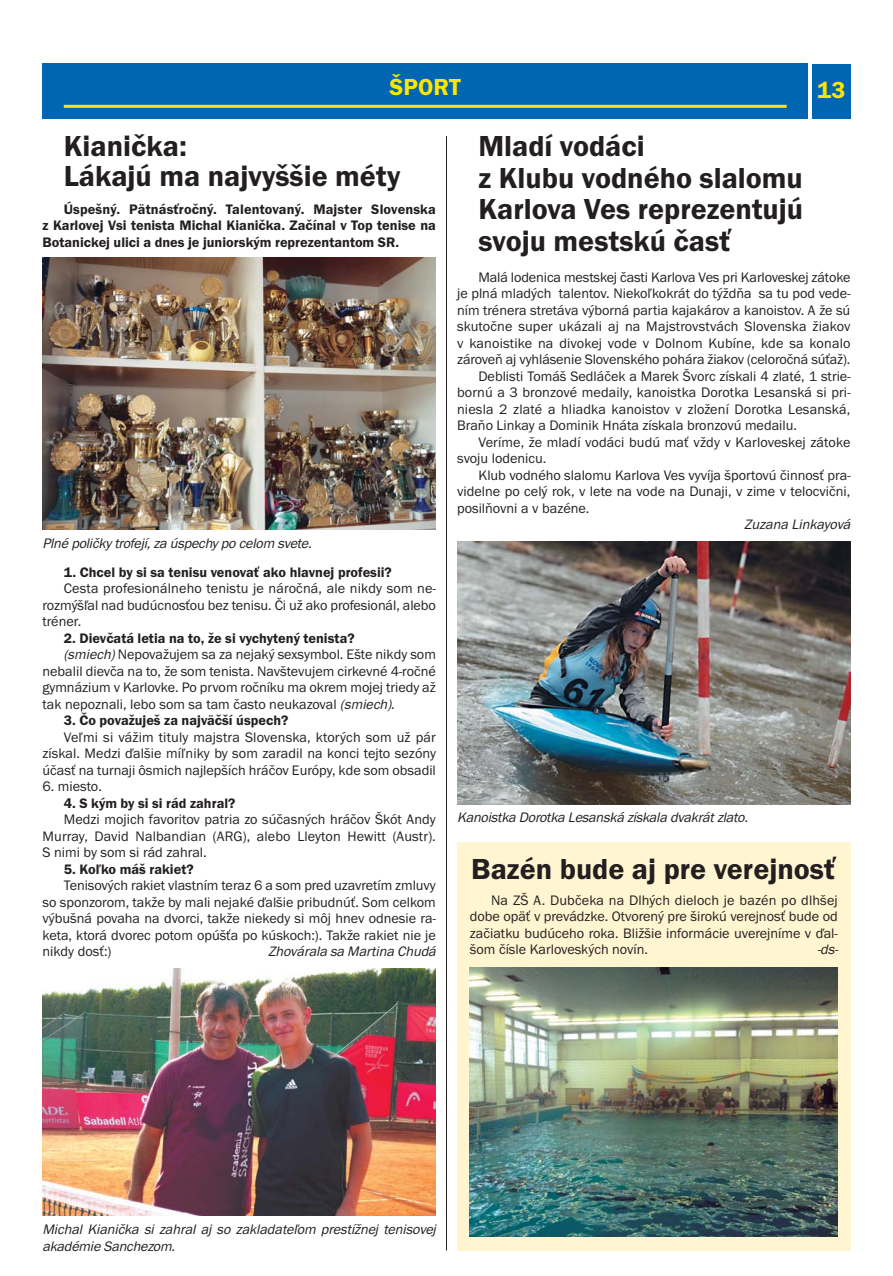
<style>
.page{position:relative;width:893px;height:1276px;background:#fff}
.page>*{position:absolute;margin:0;border:0;box-sizing:border-box;transform-origin:0 0}
.t1{font:600 30px/31.5px "Franklin Got Itc TCE";color:#231f20}
.t2{font:600 24px "Franklin Got Itc TCE";color:#ffe600}
.t3{font:14.25px/16.5px "Franklin Got Itc TCE";color:#231f20;text-align:justify}
.t4{font:600 14.25px/16.5px "Franklin Got Itc TCE";color:#231f20;text-align:justify}
.t5{font:italic 14.25px/16.5px "Franklin Got Itc TCE";letter-spacing:-.015em;color:#231f20}
.s1{font-style:italic}
</style>
<div class="page">
<div style="left:43px;top:64px;width:765px;height:55px;background:#0066b3"></div>
<hr style="left:64px;top:105px;width:723px;height:3px;background:#ffe600">
<div style="left:812px;top:64px;width:38px;height:54px;background:#0066b3"></div>
<hr style="left:446px;top:136px;width:1px;height:1114px;background:#231f20">
<img style="left:457px;top:541px;width:393px;height:264px">
<img style="left:43px;top:258px;width:393px;height:272px">
<img style="left:43px;top:968px;width:393px;height:247px">
<div style="left:457px;top:842px;width:393px;height:408px;background:#fff5d0"></div>
<img style="left:470px;top:967px;width:368px;height:269px">
<h2 class="t2" style="left:390px;top:79px;width:73px">ŠPORT</h2>
<h2 class="t2" style="left:817px;top:82px;width:30px">13</h2>
<h1 class="t1" style="left:64px;top:134px;width:338px;line-height:30px">Kianička:<br>Lákajú ma najvyššie méty</h1>
<p class="t4" style="left:43px;top:202px;width:395px;text-indent:21px">Úspešný. Pätnásťročný. Talentovaný. Majster Slovenska z Karlovej Vsi tenista Michal Kianička. Začínal v Top tenise na Botanickej ulici a dnes je juniorským reprezentantom SR.</p>
<p class="t5" style="left:43px;top:536px;width:273px">Plné poličky trofejí,za úspechy po celom svete.</p>
<p class="t4" style="left:64px;top:565px;width:330px">1. Chcel by si sa tenisu venovať ako hlavnej profesii?</p>
<p class="t3" style="left:43px;top:581px;width:395px;text-indent:21px">Cesta profesionálneho tenistu je náročná, ale nikdy som ne&shy;rozmýšľal nad budúcnosťou bez tenisu. Či už ako profesionál, alebo tréner.</p>
<p class="t4" style="left:64px;top:631px;width:292px">2. Dievčatá letia na to, že si vychytený tenista?</p>
<p class="t3" style="left:64px;top:647px;width:374px"><span class="s1">(smiech)</span>Nepovažujem sa za nejaký sexsymbol. Ešte nikdy som</p>
<p class="t3" style="left:43px;top:664px;width:395px">nebalil dievča na to, že som tenista. Navštevujem cirkevné 4-ročné</p>
<p class="t3" style="left:43px;top:680px;width:395px">gymnázium v Karlovke. Po prvom ročníku ma okrem mojej triedy až</p>
<p class="t3" style="left:43px;top:697px;width:354px">tak nepoznali, lebo som sa tam často neukazoval <span class="s1">(smiech)</span>.</p>
<p class="t4" style="left:64px;top:713px;width:226px">3. Čo považuješ za najväčší úspech?</p>
<p class="t3" style="left:43px;top:730px;width:395px;text-indent:21px">Veľmi si vážim tituly majstra Slovenska, ktorých som už pár získal. Medzi ďalšie míľniky by som zaradil na konci tejto sezóny účasť na turnaji ôsmich najlepších hráčov Európy, kde som obsadil</p>
<p class="t3" style="left:43px;top:779px;width:61px">6. miesto.</p>
<p class="t4" style="left:64px;top:796px;width:173px">4. S kým by si si rád zahral?</p>
<p class="t3" style="left:43px;top:812px;width:395px;text-indent:21px">Medzi mojich favoritov patria zo súčasných hráčov Škót Andy Murray, David Nalbandian (ARG), alebo Lleyton Hewitt (Austr).<br>S nimi by som si rád zahral.</p>
<p class="t4" style="left:64px;top:862px;width:131px">5. Koľko máš rakiet?</p>
<p class="t3" style="left:43px;top:878px;width:395px;text-indent:21px">Tenisových rakiet vlastním teraz 6 a som pred uzavretím zmluvy so sponzorom, takže by mali nejaké ďalšie pribudnúť. Som celkom výbušná povaha na dvorci, takže niekedy si môj hnev odnesie ra&shy;keta, ktorá dvorec potom opúšťa po kúskoch:). Takže rakiet nie je nikdy dosť:)</p>
<p class="t5" style="left:268px;top:944px;width:172px">Zhovárala sa Martina Chudá</p>
<h1 class="t1" style="left:478px;top:133px;width:326px">Mladí vodáci<br>z Klubu vodného slalomu<br>Karlova Ves reprezentujú svoju mestskú časť</h1>
<p class="t3" style="left:478px;top:270px;width:374px">Malá lodenica mestskej časti Karlova Ves pri Karloveskej zátoke</p>
<p class="t3" style="left:457px;top:286px;width:395px">je plná mladých talentov. Niekoľkokrát do týždňa sa tu pod vede-</p>
<p class="t3" style="left:457px;top:303px;width:395px">ním trénera stretáva výborná partia kajakárov a kanoistov. A že sú</p>
<p class="t3" style="left:457px;top:319px;width:395px">skutočne super ukázali aj na Majstrovstvách Slovenska žiakov</p>
<p class="t3" style="left:457px;top:336px;width:395px">v kanoistike na divokej vode v Dolnom Kubíne, kde sa konalo</p>
<p class="t3" style="left:457px;top:352px;width:395px">zároveň aj vyhlásenie Slovenského pohára žiakov (celoročná súťaž).</p>
<p class="t3" style="left:478px;top:369px;width:374px">Deblisti Tomáš Sedláček a Marek Švorc získali 4 zlaté, 1 strie-</p>
<p class="t3" style="left:457px;top:385px;width:395px">bornú a 3 bronzové medaily, kanoistka Dorotka Lesanská si pri-</p>
<p class="t3" style="left:457px;top:402px;width:395px">niesla 2 zlaté a hliadka kanoistov v zložení Dorotka Lesanská,</p>
<p class="t3" style="left:457px;top:418px;width:341px">Braňo Linkay a Dominik Hnáta získala bronzovú medailu.</p>
<p class="t3" style="left:478px;top:435px;width:374px">Veríme, že mladí vodáci budú mať vždy v Karloveskej zátoke</p>
<p class="t3" style="left:457px;top:451px;width:91px">svoju lodenicu.</p>
<p class="t3" style="left:478px;top:468px;width:374px">Klub vodného slalomu Karlova Ves vyvíja športovú činnosť pra-</p>
<p class="t3" style="left:457px;top:484px;width:395px">videlne po celý rok, v lete na vode na Dunaji, v zime v telocvični,</p>
<p class="t3" style="left:457px;top:501px;width:134px">posilňovni a v bazéne.</p>
<p class="t5" style="left:744px;top:517px;width:110px">Zuzana Linkayová</p>
<p class="t5" style="left:457px;top:810px;width:295px">Kanoistka Dorotka Lesanská získala dvakrátzlato.</p>
<h1 class="t1" style="left:471px;top:856px;width:367px">Bazén bude aj pre verejnosť</h1>
<p class="t3" style="left:470px;top:893px;width:369px;text-indent:21px">Na ZŠ A. Dubčeka na Dlhých dieloch je bazén po dlhšej dobe opäť v prevádzke. Otvorený pre širokú verejnosť bude od začiatku budúceho roka. Bližšie informácie uverejníme v ďal&shy;šom čísle Karloveských novín.</p>
<p class="t5" style="left:817px;top:942px;width:25px">-ds-</p>
<p class="t5" style="left:43px;top:1222px;width:395px">Michal Kianička si zahral aj so zakladateľom prestížnej tenisovej akadémie Sanchezom.</p>
</div>
